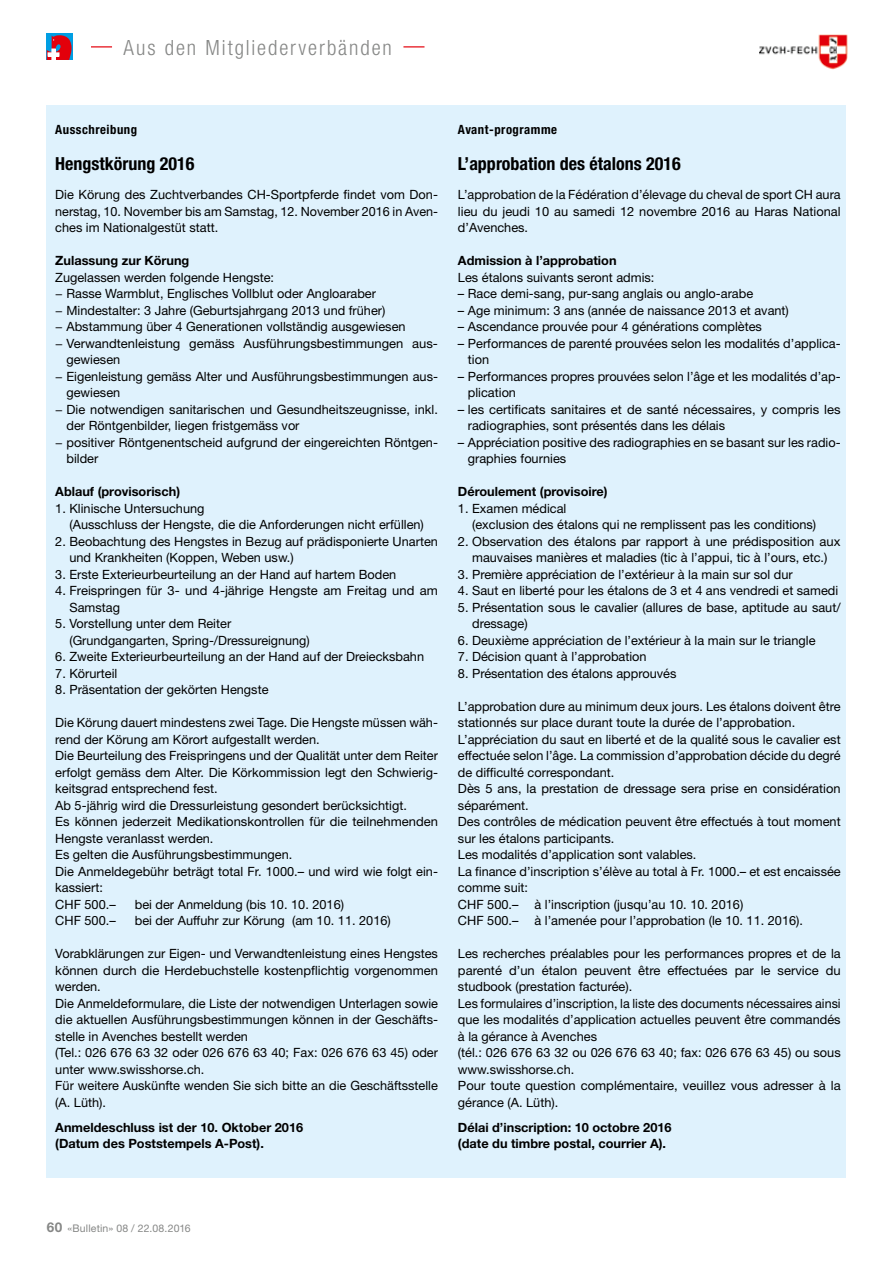
<style>
.page{position:relative;width:893px;height:1263px;background:#fff}
.page>*{position:absolute;margin:0;border:0;box-sizing:border-box;transform-origin:0 0}
.t1{font:300 condensed 21px "Helvetica Neue LT Std";letter-spacing:.09em;color:#868786}
.t2{font:700 condensed 18px "Helvetica Neue LT Std";color:#000}
.t3{font:12.75px/16.5px "Helvetica Neue LT Std";color:#000}
.t4{font:700 12.75px/16.5px "Helvetica Neue LT Std";color:#000}
.t5{font:700 condensed 12.75px "Helvetica Neue LT Std";letter-spacing:.04em;color:#000}
.t6{font:10.5px "Helvetica Neue LT Std";letter-spacing:.015em;color:#868786}
.s1{font-weight:700;font-size:13.5px}
</style>
<div class="page">
<div style="left:47px;top:34px;width:26px;height:26px;background:#009ee3"></div>
<svg style="left:47px;top:35px;width:25px;height:25px"></svg>
<svg style="left:91px;top:46px;width:21px;height:1px"></svg>
<svg style="left:403px;top:46px;width:21px;height:1px"></svg>
<img style="left:760px;top:34px;width:88px;height:36px">
<div style="left:47px;top:105px;width:799px;height:1073px;background:#dff2fd"></div>
<h1 class="t1" style="left:124px;top:35px;width:270px">Aus den Mitgliederverbänden</h1>
<p class="t5" style="left:55px;top:122px;width:83px">Ausschreibung</p>
<h2 class="t2" style="left:55px;top:153px;width:141px">Hengstkörung 2016</h2>
<p class="t3" style="left:55px;top:186px;width:384px;text-align:justify">Die Körung des Zuchtverbandes CH-Sportpferde findet vom Don&shy;nerstag, 10. November bis am Samstag, 12. November 2016 in Aven&shy;ches im Nationalgestüt statt.</p>
<p class="t4" style="left:55px;top:252px;width:136px">Zulassung zur Körung</p>
<p class="t3" style="left:55px;top:269px;width:220px">Zugelassen werden folgende Hengste:</p>
<p class="t3" style="left:55px;top:285px;width:322px">− Rasse Warmblut, Englisches Vollblut oder Angloaraber</p>
<p class="t3" style="left:55px;top:302px;width:332px">− Mindestalter: 3 Jahre (Geburtsjahrgang 2013 und früher)</p>
<p class="t3" style="left:55px;top:318px;width:352px">− Abstammung über 4 Generationen vollständig ausgewiesen</p>
<p class="t3" style="left:55px;top:335px;width:384px">− Verwandtenleistung gemäss Ausführungsbestimmungen aus-</p>
<p class="t3" style="left:66px;top:351px;width:55px">gewiesen</p>
<p class="t3" style="left:55px;top:368px;width:384px">− Eigenleistung gemäss Alter und Ausführungsbestimmungen aus-</p>
<p class="t3" style="left:66px;top:384px;width:55px">gewiesen</p>
<p class="t3" style="left:55px;top:401px;width:384px">− Die notwendigen sanitarischen und Gesundheitszeugnisse, inkl.</p>
<p class="t3" style="left:66px;top:417px;width:235px">der Röntgenbilder, liegen fristgemäss vor</p>
<p class="t3" style="left:55px;top:434px;width:384px">− positiver Röntgenentscheid aufgrund der eingereichten Röntgen-</p>
<p class="t3" style="left:66px;top:450px;width:33px">bilder</p>
<p class="t4" style="left:55px;top:483px;width:126px">Ablauf (provisorisch)</p>
<p class="t3" style="left:69px;top:500px;width:356px;text-indent:-14px">1. Klinische Untersuchung<br>(Ausschluss der Hengste, die die Anforderungen nicht erfüllen)</p>
<p class="t3" style="left:69px;top:533px;width:370px;text-indent:-14px">2. Beobachtung des Hengstes in Bezug auf prädisponierte Unarten und Krankheiten (Koppen, Weben usw.)</p>
<p class="t3" style="left:55px;top:566px;width:343px">3. Erste Exterieurbeurteilung an der Hand auf hartem Boden</p>
<p class="t3" style="left:69px;top:582px;width:370px;text-indent:-14px">4. Freispringen für 3- und 4-jährige Hengste am Freitag und am<br>Samstag</p>
<p class="t3" style="left:69px;top:615px;width:242px;text-indent:-14px">5. Vorstellung unter dem Reiter (Grundgangarten, Spring-/Dressureignung)</p>
<p class="t3" style="left:55px;top:648px;width:370px">6. Zweite Exterieurbeurteilung an der Hand auf der Dreiecksbahn</p>
<p class="t3" style="left:55px;top:665px;width:64px">7. Körurteil</p>
<p class="t3" style="left:55px;top:681px;width:215px">8. Präsentation der gekörten Hengste</p>
<p class="t3" style="left:55px;top:714px;width:384px">Die Körung dauert mindestens zwei Tage. Die Hengste müssen wäh&shy;rend der Körung am Körort aufgestallt werden.<br>Die Beurteilung des Freispringens und der Qualität unter dem Reiter erfolgt gemäss dem Alter. Die Körkommission legt den Schwierig&shy;keitsgrad entsprechend fest.<br>Ab 5-jährig wird die Dressurleistung gesondert berücksichtigt.<br>Es können jederzeit Medikationskontrollen für die teilnehmenden Hengste veranlasst werden.<br>Es gelten die Ausführungsbestimmungen.<br>Die Anmeldegebühr beträgt total Fr. 1000.– und wird wie folgt ein&shy;kassiert:<br>CHF 500.–</p>
<p class="t3" style="left:135px;top:896px;width:211px">bei der Anmeldung (bis 10. 10. 2016)</p>
<p class="t3" style="left:55px;top:912px;width:62px">CHF 500.–</p>
<p class="t3" style="left:135px;top:912px;width:258px">bei der Auffuhr zur Körung (am 10. 11. 2016)</p>
<p class="t3" style="left:55px;top:945px;width:384px">Vorabklärungen zur Eigen- und Verwandtenleistung eines Hengstes können durch die Herdebuchstelle kostenpflichtig vorgenommen werden.<br>Die Anmeldeformulare, die Liste der notwendigen Unterlagen sowie die aktuellen Ausführungsbestimmungen können in der Geschäfts&shy;stelle in Avenches bestellt werden<br>(Tel.: 026 676 63 32 oder 026 676 63 40; Fax: 026 676 63 45) oder unter www.swisshorse.ch.<br>Für weitere Auskünfte wenden Sie sich bitte an die Geschäftsstelle (A. Lüth).</p>
<p class="t4" style="left:55px;top:1118px;width:249px">Anmeldeschluss ist der 10. Oktober 2016 (Datum des Poststempels A-Post).</p>
<p class="t5" style="left:458px;top:122px;width:101px">Avant-programme</p>
<h2 class="t2" style="left:458px;top:153px;width:224px">L’approbation des étalons 2016</h2>
<p class="t3" style="left:458px;top:186px;width:384px;text-align:justify">L’approbation de la Fédération d’élevage du cheval de sport CH aura lieu du jeudi 10 au samedi 12 novembre 2016 au Haras National d’Avenches.</p>
<p class="t4" style="left:458px;top:252px;width:160px">Admission à l’approbation</p>
<p class="t3" style="left:458px;top:269px;width:198px">Les étalons suivants seront admis:</p>
<p class="t3" style="left:458px;top:285px;width:297px">– Race demi-sang, pur-sang anglais ou anglo-arabe</p>
<p class="t3" style="left:458px;top:302px;width:332px">– Age minimum: 3 ans (année de naissance 2013 et avant)</p>
<p class="t3" style="left:458px;top:318px;width:305px">– Ascendance prouvée pour 4 générations complètes</p>
<p class="t3" style="left:468px;top:335px;width:374px;text-indent:-10px">– Performances de parenté prouvées selon les modalités d’applica&shy;tion</p>
<p class="t3" style="left:468px;top:368px;width:374px;text-indent:-10px">– Performances propres prouvées selon l’âge et les modalités d’ap&shy;plication</p>
<p class="t3" style="left:468px;top:401px;width:374px;text-indent:-10px">– les certificats sanitaires et de santé nécessaires, y compris les radiographies, sont présentés dans les délais</p>
<p class="t3" style="left:468px;top:434px;width:374px;text-indent:-10px">– Appréciation positive des radiographies en se basant sur les radio&shy;graphies fournies</p>
<p class="t4" style="left:458px;top:483px;width:151px">Déroulement (provisoire)</p>
<p class="t3" style="left:472px;top:500px;width:346px;text-indent:-14px">1. Examen médical<br>(exclusion des étalons qui ne remplissent pas les conditions)</p>
<p class="t3" style="left:458px;top:533px;width:384px;text-align:center">2. Observation des étalons par rapport à une prédisposition aux mauvaises manières et maladies (tic à l’appui, tic à l’ours, etc.)</p>
<p class="t3" style="left:458px;top:566px;width:336px">3. Première appréciation de l’extérieur à la main sur sol dur</p>
<p class="t3" style="left:458px;top:582px;width:382px">4. Saut en liberté pour les étalons de 3 et 4 ans vendredi et samedi</p>
<p class="t3" style="left:472px;top:599px;width:370px;text-indent:-14px">5. Présentation sous le cavalier (allures de base, aptitude au saut/ dressage)</p>
<p class="t3" style="left:458px;top:632px;width:359px">6. Deuxième appréciation de l’extérieur à la main sur le triangle</p>
<p class="t3" style="left:458px;top:648px;width:190px">7. Décision quant à l’approbation</p>
<p class="t3" style="left:458px;top:665px;width:220px">8. Présentation des étalons approuvés</p>
<p class="t3" style="left:458px;top:698px;width:384px">L’approbation dure au minimum deux jours. Les étalons doivent être stationnés sur place durant toute la durée de l’approbation.<br>L’appréciation du saut en liberté et de la qualité sous le cavalier est effectuée selon l’âge. La commission d’approbation décide du degré de difficulté correspondant.<br>Dès 5 ans, la prestation de dressage sera prise en considération séparément.<br>Des contrôles de médication peuvent être effectués à tout moment sur les étalons participants.<br>Les modalités d’application sont valables.<br>La finance d’inscription s’élève au total à Fr. 1000.– et est encaissée comme suit:<br>CHF 500.–</p>
<p class="t3" style="left:534px;top:896px;width:210px">à l’inscription (jusqu’au 10. 10. 2016)</p>
<p class="t3" style="left:458px;top:912px;width:62px">CHF 500.–</p>
<p class="t3" style="left:534px;top:912px;width:270px">à l’amenée pour l’approbation (le 10. 11. 2016).</p>
<p class="t3" style="left:458px;top:945px;width:384px">Les recherches préalables pour les performances propres et de la parenté d’un étalon peuvent être effectuées par le service du studbook (prestation facturée).<br>Les formulaires d’inscription, la liste des documents nécessaires ainsi que les modalités d’application actuelles peuvent être commandés à la gérance à Avenches<br>(tél.: 026 676 63 32 ou 026 676 63 40; fax: 026 676 63 45) ou sous www.swisshorse.ch.<br>Pour toute question complémentaire, veuillez vous adresser à la gérance (A. Lüth).</p>
<p class="t4" style="left:458px;top:1119px;width:215px">Délai d’inscription: 10 octobre 2016 (date du timbre postal, courrier A).</p>
<p class="t6" style="left:47px;top:1222px;width:145px"><span class="s1">60</span> «Bulletin» 08 / 22.08.2016</p>
</div>
